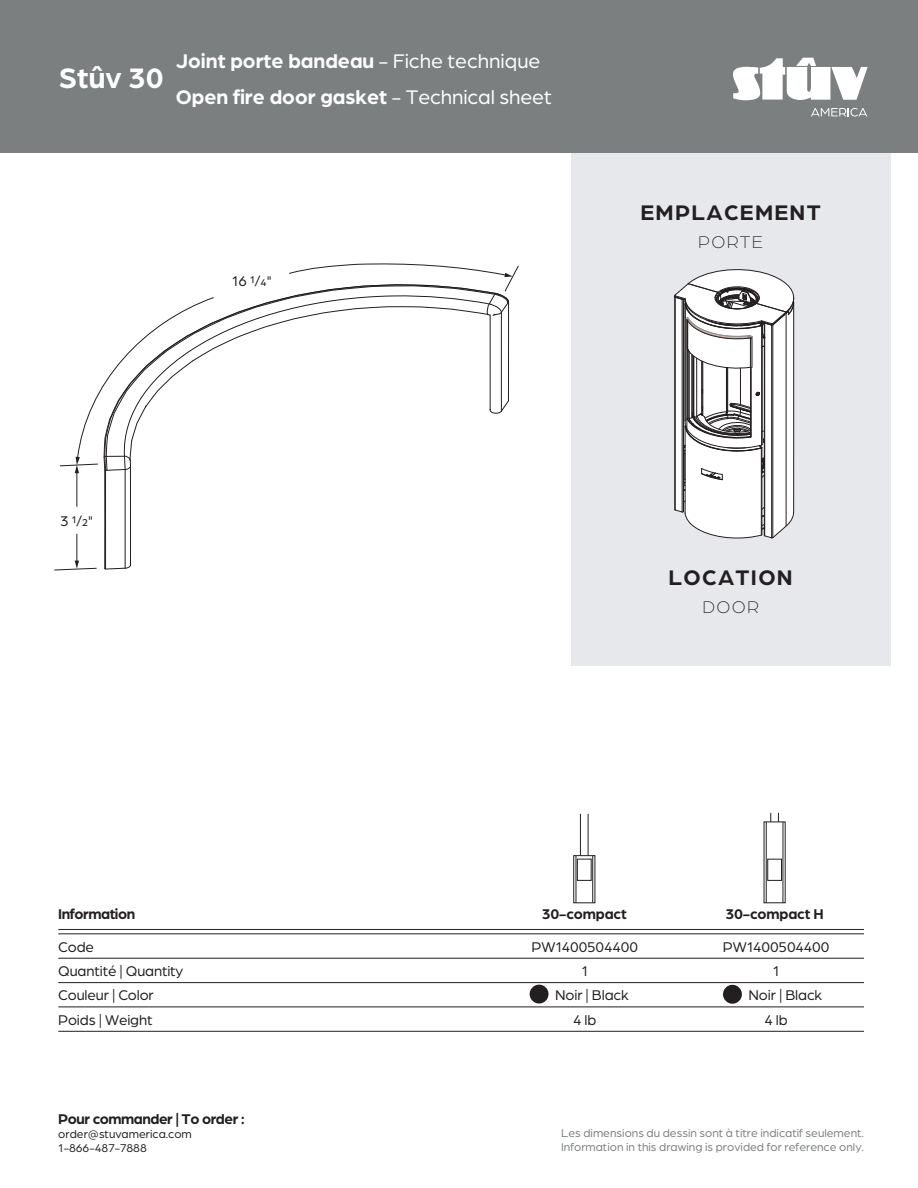
<style>
.page{position:relative;width:918px;height:1188px;background:#fff}
.page>*{position:absolute;margin:0;border:0;box-sizing:border-box;transform-origin:0 0}
.t1{font:700 30px "Arboria";color:#fff}
.t2{font:700 22.5px "Arboria";letter-spacing:.06em;color:#231f20}
.t3{font:700 21px/36px "Arboria";color:#fff}
.t4{font:300 18px "Arboria";letter-spacing:.075em;color:#231f20}
.t5{font:15px/23.7px "Arboria";letter-spacing:-.01em;color:#231f20}
.t6{font:700 15px "Arboria";letter-spacing:-.03em;color:#231f20}
.t7{font:700 15px "Arboria";letter-spacing:-.01em;color:#231f20}
.t8{font:12px/14.4px "Arboria";color:#7c7f80}
.t9{font:12px/14.4px "Arboria";color:#231f20}
.s1{font-weight:400}
</style>
<div class="page">
<div style="left:572px;top:152px;width:319px;height:514px;background:#e7e8ec"></div>
<div style="left:0;top:0;width:918px;height:152px;background:#7c7f80"></div>
<svg style="left:733px;top:58px;width:135px;height:42px"></svg>
<svg style="left:811px;top:108px;width:56px;height:9px"></svg>
<hr style="left:58px;top:958px;width:806px;height:1px;background:#231f20">
<hr style="left:58px;top:982px;width:806px;height:1px;background:#231f20">
<hr style="left:58px;top:1007px;width:806px;height:1px;background:#231f20">
<hr style="left:58px;top:1031px;width:806px;height:1px;background:#231f20">
<hr style="left:58px;top:929px;width:806px;height:1px;background:#231f20">
<hr style="left:58px;top:934px;width:806px;height:1px;background:#231f20">
<div style="left:577px;top:859px;width:14px;height:22px;border:1px solid #231f20"></div>
<hr style="left:588px;top:814px;width:1px;height:42px;background:#231f20">
<hr style="left:580px;top:814px;width:1px;height:42px;background:#231f20">
<hr style="left:592px;top:856px;width:1px;height:47px;background:#231f20">
<hr style="left:576px;top:856px;width:1px;height:47px;background:#231f20">
<div style="left:768px;top:859px;width:14px;height:22px;border:1px solid #231f20"></div>
<hr style="left:783px;top:822px;width:1px;height:81px;background:#231f20">
<hr style="left:766px;top:822px;width:1px;height:81px;background:#231f20">
<div style="left:530px;top:985px;width:19px;height:19px;background:#231f20;border-radius:50%"></div>
<div style="left:723px;top:985px;width:19px;height:19px;background:#231f20;border-radius:50%"></div>
<svg style="left:674px;top:269px;width:121px;height:270px;background:#d2d1d1"></svg>
<svg style="left:54px;top:263px;width:465px;height:308px"></svg>
<h1 class="t1" style="left:59px;top:58px;width:106px">Stûv 30</h1>
<h3 class="t3" style="left:176px;top:42px;width:377px">Joint porte bandeau <span class="s1">- Fiche technique<br></span>Open fire door gasket <span class="s1">- Technical sheet</span></h3>
<p class="t5" style="left:232px;top:269px;width:42px">16 1/4"</p>
<h2 class="t2" style="left:641px;top:197px;width:182px">EMPLACEMENT</h2>
<p class="t4" style="left:698px;top:231px;width:66px">PORTE</p>
<p class="t5" style="left:60px;top:508px;width:35px">3 1/2"</p>
<h2 class="t2" style="left:669px;top:562px;width:126px">LOCATION</h2>
<p class="t4" style="left:702px;top:596px;width:58px">DOOR</p>
<p class="t6" style="left:58px;top:903px;width:78px">Information</p>
<p class="t7" style="left:542px;top:903px;width:86px">30-compact</p>
<p class="t7" style="left:726px;top:903px;width:100px">30-compact H</p>
<p class="t5" style="left:58px;top:935px;width:127px">Code<br>Quantité | Quantity<br>Couleur | Color</p>
<p class="t5" style="left:58px;top:1008px;width:96px">Poids | Weight</p>
<p class="t6" style="left:58px;top:1108px;width:188px">Pour commander | To order :</p>
<p class="t9" style="left:58px;top:1126px;width:135px">order@stuvamerica.com<br>1-866-487-7888</p>
<p class="t5" style="left:532px;top:935px;width:108px">PW1400504400</p>
<p class="t5" style="left:723px;top:935px;width:108px">PW1400504400</p>
<p class="t5" style="left:581px;top:959px;width:8px">1</p>
<p class="t5" style="left:773px;top:959px;width:8px">1</p>
<p class="t5" style="left:573px;top:1008px;width:25px">4 lb</p>
<p class="t5" style="left:765px;top:1008px;width:25px">4 lb</p>
<p class="t5" style="left:555px;top:982px;width:75px">Noir | Black</p>
<p class="t5" style="left:749px;top:982px;width:75px">Noir | Black</p>
<p class="t8" style="left:561px;top:1125px;width:304px">Les dimensions du dessin sont à titre indicatif seulement.<br>Information in this drawing is provided for reference only.</p>
</div>
